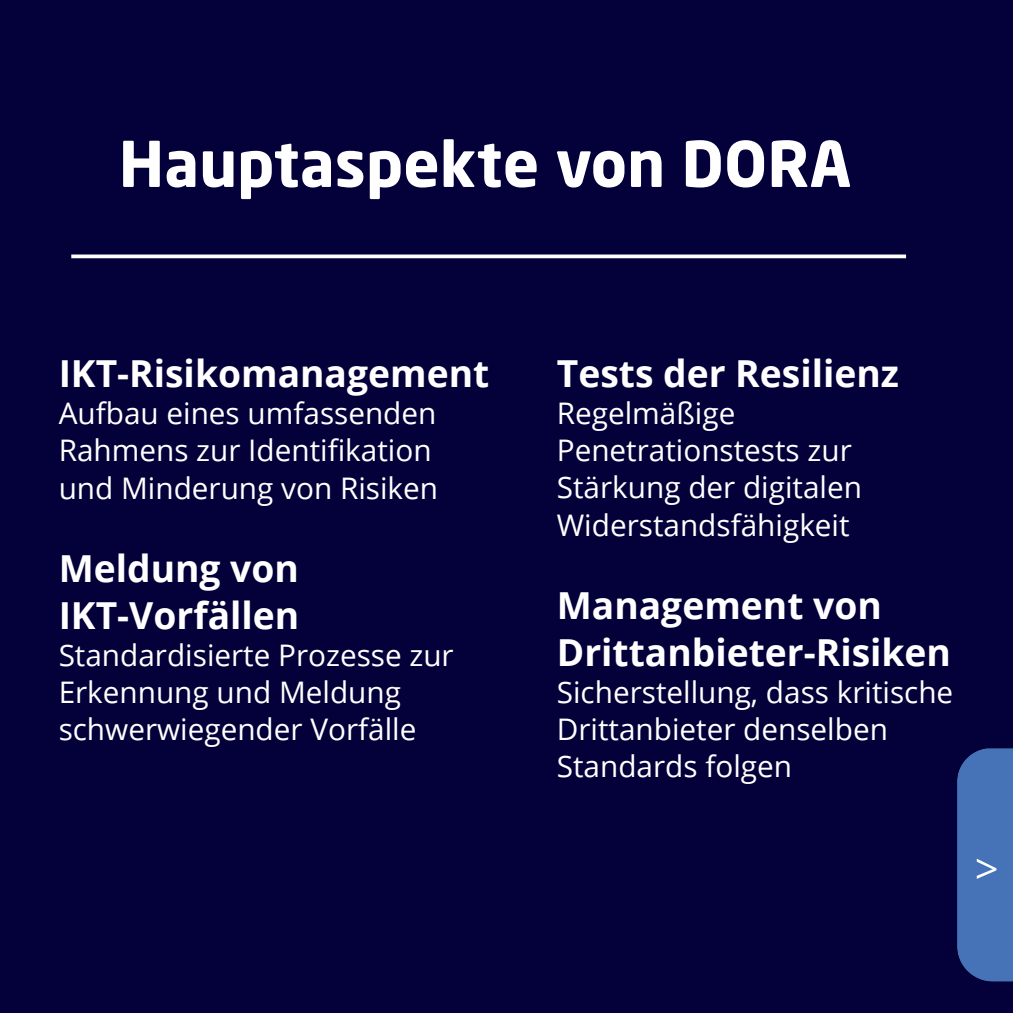
<style>
.page{position:relative;width:1013px;height:1013px;background:#fff}
.page>*{position:absolute;margin:0;border:0;box-sizing:border-box;transform-origin:0 0}
.t1{font:700 62.25px "Neo Sans W1 G";color:#fff}
.t2{font:700 37.25px/46.5px "Open Sans";color:#fff}
.t3{font:29.75px/37.1px "Open Sans";color:#fff}
</style>
<div class="page">
<div style="left:0;top:0;width:1012px;height:1012px;background:#04003a"></div>
<svg style="left:71px;top:254px;width:835px;height:4px;background:#dedee5"></svg>
<img style="left:957px;top:748px;width:55px;height:234px">
<h1 class="t1" style="left:119px;top:124px;width:734px">Hauptaspekte von DORA</h1>
<p class="t2" style="left:59px;top:349px;width:432px">IKT-Risikomanagement</p>
<p class="t3" style="left:59px;top:394px;width:381px">Aufbau eines umfassenden<br>Rahmens zur Identifikation und Minderung von Risiken</p>
<p class="t2" style="left:59px;top:544px;width:242px">Meldung von<br>IKT-Vorfällen</p>
<p class="t3" style="left:59px;top:635px;width:396px">Standardisierte Prozesse zur<br>Erkennung und Meldung schwerwiegender Vorfälle</p>
<p class="t2" style="left:557px;top:349px;width:344px">Tests der Resilienz</p>
<p class="t3" style="left:557px;top:394px;width:307px">Regelmäßige<br>Penetrationstests zur<br>Stärkung der digitalen<br>Widerstandsfähigkeit</p>
<p class="t2" style="left:557px;top:581px;width:396px">Management von<br>Drittanbieter-Risiken</p>
<p class="t3" style="left:557px;top:673px;width:398px">Sicherstellung, dass kritische<br>Drittanbieter denselben<br>Standards folgen</p>
</div>
